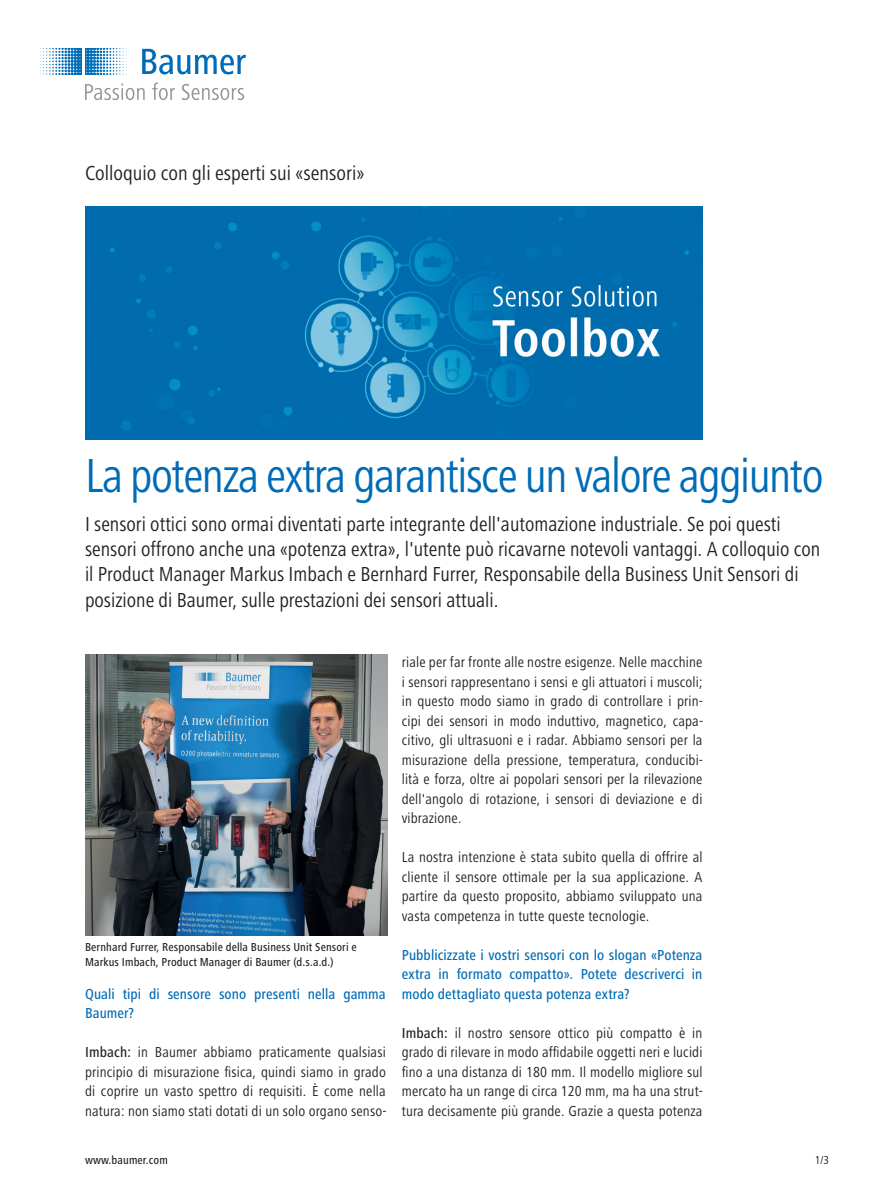
<style>
.page{position:relative;width:893px;height:1188px;background:#fff}
.page>*{position:absolute;margin:0;border:0;box-sizing:border-box;transform-origin:0 0}
.t1{font:condensed 49.5px "Frutiger Next LT";letter-spacing:-.03em;color:#006bb6}
.t2{font:condensed 21px/25.5px "Frutiger Next LT";color:#231f20}
.t3{font:condensed 15px/19.5px "Frutiger Next LT";letter-spacing:.01em;color:#231f20;text-align:justify}
.t4{font:500 condensed 15px/19.5px "Frutiger Next LT";letter-spacing:.005em;color:#006bb6}
.t5{font:500 condensed 12px/15px "Frutiger Next LT";letter-spacing:.01em;color:#231f20}
.t6{font:condensed 12px "Frutiger Next LT";color:#231f20}
.s1{font-weight:500}
</style>
<div class="page">
<img style="left:85px;top:207px;width:617px;height:233px">
<img style="left:85px;top:655px;width:303px;height:280px">
<svg style="left:142px;top:49px;width:104px;height:25px"></svg>
<svg style="left:40px;top:49px;width:87px;height:26px"></svg>
<svg style="left:85px;top:83px;width:60px;height:17px"></svg>
<svg style="left:152px;top:83px;width:23px;height:17px"></svg>
<svg style="left:182px;top:84px;width:62px;height:16px"></svg>
<h2 class="t2" style="left:85px;top:160px;width:281px">Colloquio con gli esperti sui «sensori»</h2>
<h1 class="t1" style="left:85px;top:448px;width:740px">La potenza extra garantisce un valore aggiunto</h1>
<p class="t2" style="left:85px;top:511px;width:737px">I sensori ottici sono ormai diventati parte integrante dell'automazione industriale. Se poi questi sensori offrono anche una «potenza extra», l'utente può ricavarne notevoli vantaggi. A colloquio con il Product Manager Markus Imbach e Bernhard Furrer, Responsabile della Business Unit Sensori di posizione di Baumer, sulle prestazioni dei sensori attuali.</p>
<p class="t5" style="left:85px;top:940px;width:273px">Bernhard Furrer, Responsabile della Business Unit Sensori e<br>Markus Imbach, Product Manager di Baumer (d.s.a.d.)</p>
<p class="t4" style="left:85px;top:984px;width:302px">Quali tipi di sensore sono presenti nella gamma<br>Baumer?</p>
<p class="t3" style="left:85px;top:1042px;width:303px"><span class="s1">Imbach:</span> in Baumer abbiamo praticamente qualsiasi principio di misurazione fisica, quindi siamo in grado di coprire un vasto spettro di requisiti. È come nella natura: non siamo stati dotati di un solo organo senso-</p>
<p class="t5" style="left:85px;top:1152px;width:84px">www.baumer.com</p>
<p class="t3" style="left:402px;top:652px;width:303px">riale per far fronte alle nostre esigenze. Nelle macchine i sensori rappresentano i sensi e gli attuatori i muscoli; in questo modo siamo in grado di controllare i prin&shy;cipi dei sensori in modo induttivo, magnetico, capa&shy;citivo, gli ultrasuoni e i radar. Abbiamo sensori per la misurazione della pressione, temperatura, conducibi&shy;lità e forza, oltre ai popolari sensori per la rilevazione dell'angolo di rotazione, i sensori di deviazione e di vibrazione.</p>
<p class="t3" style="left:402px;top:847px;width:302px">La nostra intenzione è stata subito quella di offrire al cliente il sensore ottimale per la sua applicazione. A partire da questo proposito, abbiamo sviluppato una vasta competenza in tutte queste tecnologie.</p>
<p class="t4" style="left:402px;top:945px;width:302px;text-align:justify">Pubblicizzate i vostri sensori con lo slogan «Potenza extra in formato compatto». Potete descriverci in modo dettagliato questa potenza extra?</p>
<p class="t3" style="left:402px;top:1023px;width:303px"><span class="s1">Imbach:</span> il nostro sensore ottico più compatto è in grado di rilevare in modo affidabile oggetti neri e lucidi fino a una distanza di 180 mm. Il modello migliore sul mercato ha un range di circa 120 mm, ma ha una strut&shy;tura decisamente più grande. Grazie a questa potenza</p>
<p class="t6" style="left:815px;top:1153px;width:16px">1/3</p>
</div>
